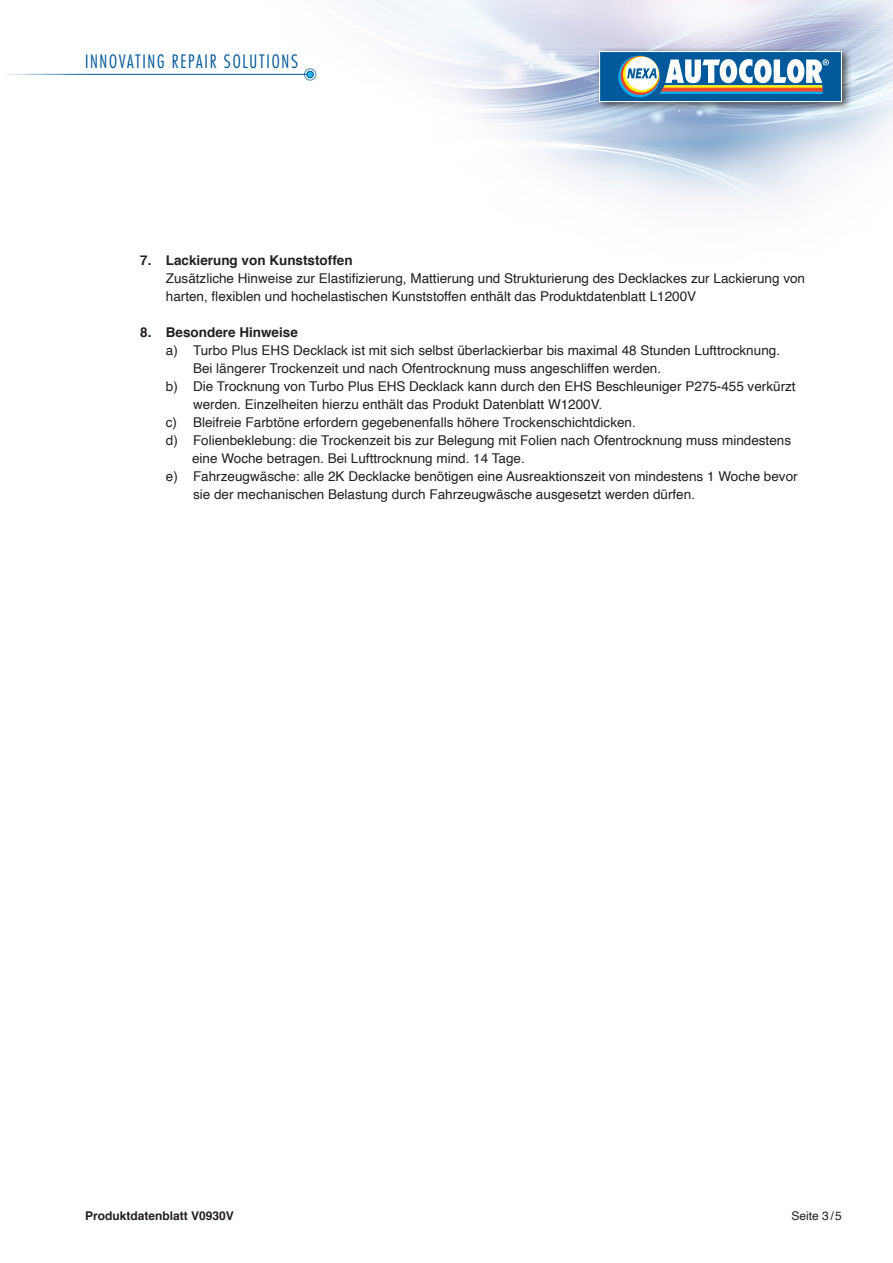
<style>
.page{position:relative;width:893px;height:1263px;background:#fff}
.page>*{position:absolute;margin:0;border:0;box-sizing:border-box;transform-origin:0 0}
.t1{font:300 condensed 18px "Futura LT";letter-spacing:.095em;color:#00599a}
.Fliess-Helvetica{font:13.5px/18px "Helvetica";color:#231f20}
.Fliess-Helvetica-bold{font:700 13.5px "Helvetica";color:#231f20}
.t2{font:700 12px "Helvetica";color:#231f20}
.t3{font:12px "Helvetica";color:#231f20}
</style>
<div class="page">
<img style="left:22px;top:0;width:871px;height:205px">
<div style="left:595px;top:47px;width:257px;height:65px;background:#231f20;opacity:.75"></div>
<div style="left:600px;top:52px;width:241px;height:50px;background:#00599a"></div>
<div style="left:599px;top:51px;width:243px;height:51px;border:1px solid #fff"></div>
<svg style="left:618px;top:55px;width:211px;height:43px"></svg>
<hr style="left:0;top:74px;width:310px;height:1px;background:#00599a">
<div style="left:307px;top:71px;width:6px;height:7px;background:#26b6ea;border-radius:50%"></div>
<div style="left:307px;top:71px;width:7px;height:7px;border:1px solid #00599a;border-radius:50%"></div>
<div style="left:304px;top:69px;width:12px;height:11px;border:1px solid #00599a;border-radius:50%"></div>
<h1 class="t1" style="left:85px;top:51px;width:214px">INNOVATING REPAIR SOLUTIONS</h1>
<p class="Fliess-Helvetica-bold" style="left:140px;top:250px;width:214px">7. Lackierung von Kunststoffen</p>
<p class="Fliess-Helvetica" style="left:166px;top:270px;width:641px">Zusätzliche Hinweise zur Elastifizierung, Mattierung und Strukturierung des Decklackes zur Lackierung von</p>
<p class="Fliess-Helvetica" style="left:166px;top:288px;width:532px">harten, flexiblen und hochelastischen Kunststoffen enthält das Produktdatenblatt L1200V</p>
<p class="Fliess-Helvetica-bold" style="left:140px;top:322px;width:159px">8. Besondere Hinweise</p>
<p class="Fliess-Helvetica" style="left:166px;top:342px;width:616px">a) Turbo Plus EHS Decklack ist mit sich selbst überlackierbar bis maximal 48 Stunden Lufttrocknung.</p>
<p class="Fliess-Helvetica" style="left:193px;top:360px;width:470px">Bei längerer Trockenzeit und nach Ofentrocknung muss angeschliffen werden.</p>
<p class="Fliess-Helvetica" style="left:193px;top:378px;width:604px;text-indent:-27px">b) Die Trocknung von Turbo Plus EHS Decklack kann durch den EHS Beschleuniger P275-455 verkürzt werden. Einzelheiten hierzu enthält das Produkt Datenblatt W1200V.</p>
<p class="Fliess-Helvetica" style="left:166px;top:414px;width:471px">c) Bleifreie Farbtöne erfordern gegebenenfalls höhere Trockenschichtdicken.</p>
<p class="Fliess-Helvetica" style="left:166px;top:432px;width:627px">d) Folienbeklebung: die Trockenzeit bis zur Belegung mit Folien nach Ofentrocknung muss mindestens</p>
<p class="Fliess-Helvetica" style="left:192px;top:450px;width:334px">eine Woche betragen. Bei Lufttrocknung mind. 14 Tage.</p>
<p class="Fliess-Helvetica" style="left:193px;top:468px;width:606px;text-indent:-27px">e) Fahrzeugwäsche: alle 2K Decklacke benötigen eine Ausreaktionszeit von mindestens 1 Woche bevor sie der mechanischen Belastung durch Fahrzeugwäsche ausgesetzt werden dürfen.</p>
<p class="t2" style="left:85px;top:1206px;width:150px">Produktdatenblatt V0930V</p>
<p class="t3" style="left:792px;top:1207px;width:52px">Seite 3/5</p>
</div>
